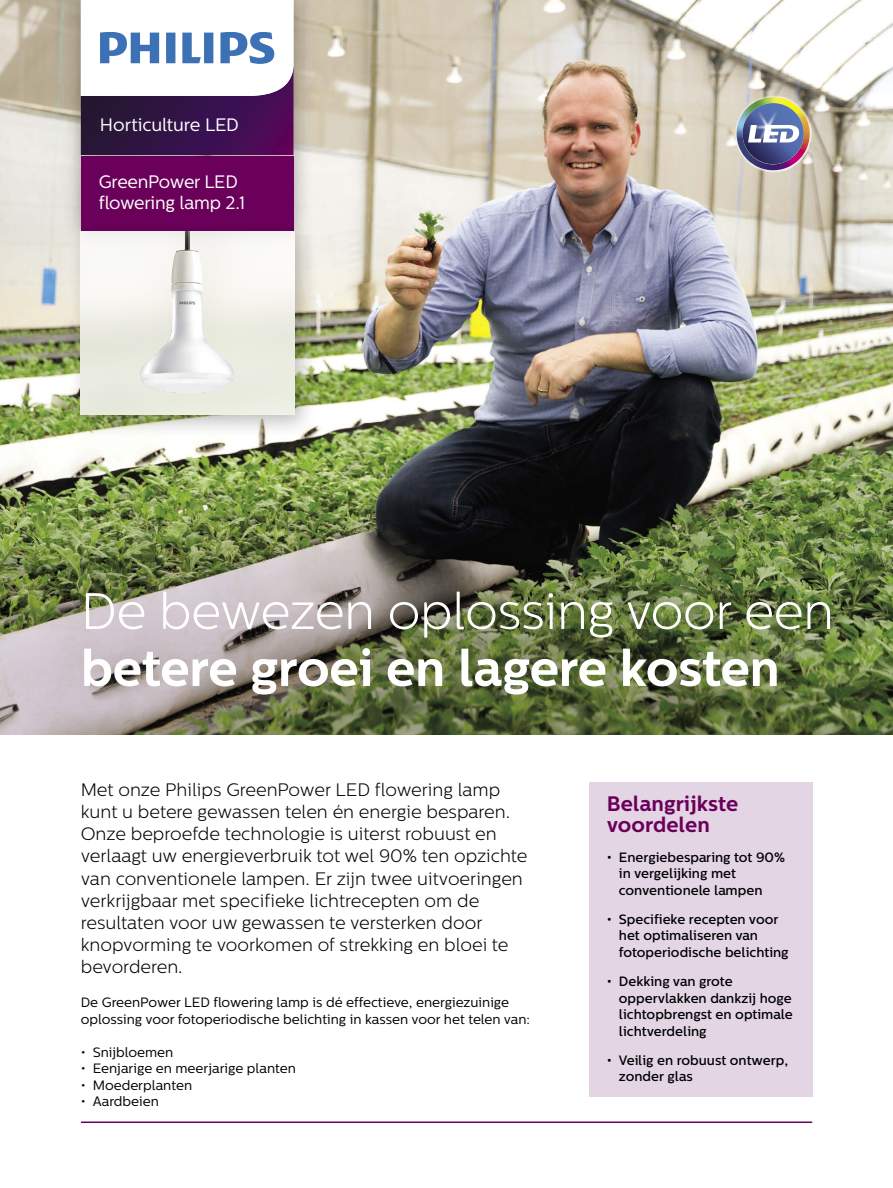
<style>
.page{position:relative;width:893px;height:1188px;background:#fff}
.page>*{position:absolute;margin:0;border:0;box-sizing:border-box;transform-origin:0 0}
._01_Headline_Small{font:300 51px/57px "Centrale Sans";letter-spacing:-.01em;color:#fff}
.t1{font:700 21px/21px "Centrale Sans";color:#6a005a}
._02_Introduction_Sma{font:300 18px/22px "Centrale Sans";color:#000}
.t2{font:18px "Centrale Sans";letter-spacing:-.01em;color:#fff}
._03_Body_copy{font:500 13.5px/16.5px "Centrale Sans";color:#000}
._03_Body_copy-2{font:13.5px/16.5px "Centrale Sans";color:#000}
.s1{font-weight:700}
</style>
<div class="page">
<img style="left:0;top:0;width:893px;height:469px">
<img style="left:0;top:469px;width:893px;height:265px">
<div style="left:589px;top:783px;width:223px;height:314px;background:#e3d5e4"></div>
<hr style="left:81px;top:1122px;width:731px;height:1px;background:#6a005a">
<svg style="left:734px;top:95px;width:78px;height:78px"></svg>
<img style="left:737px;top:97px;width:71px;height:73px">
<img style="left:55px;top:0;width:264px;height:130px">
<svg style="left:81px;top:0;width:212px;height:130px"></svg>
<img style="left:55px;top:130px;width:264px;height:126px">
<div style="left:81px;top:155px;width:212px;height:75px;background:#6a005a"></div>
<div style="left:68px;top:219px;width:252px;height:221px;background:#000;opacity:.35"></div>
<div style="left:80px;top:231px;width:214px;height:184px;background:linear-gradient(to bottom,#fbf9f9,#e4e7d9)"></div>
<img style="left:140px;top:231px;width:94px;height:162px">
<p class="t2" style="left:100px;top:115px;width:141px">Horticulture LED</p>
<p class="t2" style="left:99px;top:171px;width:141px">GreenPower LED</p>
<p class="t2" style="left:99px;top:193px;width:148px">flowering lamp 2.1</p>
<p class="_01_Headline_Small" style="left:81px;top:583px;width:755px">De bewezen oplossing voor een <span class="s1">betere groei en lagere kosten</span></p>
<p class="_02_Introduction_Sma" style="left:81px;top:779px;width:431px">Met onze Philips GreenPower LED flowering lamp kunt u betere gewassen telen én energie besparen.</p>
<p class="_02_Introduction_Sma" style="left:81px;top:823px;width:448px">Onze beproefde technologie is uiterst robuust en verlaagt uw energieverbruik tot wel 90% ten opzichte van conventionele lampen. Er zijn twee uitvoeringen verkrijgbaar met specifieke lichtrecepten om de resultaten voor uw gewassen te versterken door knopvorming te voorkomen of strekking en bloei te bevorderen.</p>
<p class="_03_Body_copy-2" style="left:81px;top:994px;width:451px">De GreenPower LED flowering lamp is dé effectieve, energiezuinige oplossing voor fotoperiodische belichting in kassen voor het telen van:</p>
<p class="_03_Body_copy-2" style="left:81px;top:1044px;width:94px">• Snijbloemen</p>
<p class="_03_Body_copy-2" style="left:81px;top:1060px;width:217px">• Eenjarige en meerjarige planten</p>
<p class="_03_Body_copy-2" style="left:81px;top:1077px;width:113px">• Moederplanten</p>
<p class="_03_Body_copy-2" style="left:81px;top:1093px;width:80px">• Aardbeien</p>
<p class="t1" style="left:607px;top:794px;width:133px">Belangrijkste voordelen</p>
<p class="_03_Body_copy" style="left:619px;top:849px;width:168px;text-indent:-12px">• Energiebesparing tot 90% in vergelijking met conventionele lampen</p>
<p class="_03_Body_copy" style="left:619px;top:911px;width:171px;text-indent:-12px">• Specifieke recepten voor het optimaliseren van fotoperiodische belichting</p>
<p class="_03_Body_copy" style="left:619px;top:973px;width:175px;text-indent:-12px">• Dekking van grote oppervlakken dankzij hoge lichtopbrengst en optimale lichtverdeling</p>
<p class="_03_Body_copy" style="left:619px;top:1052px;width:171px;text-indent:-12px">• Veilig en robuust ontwerp, zonder glas</p>
</div>
